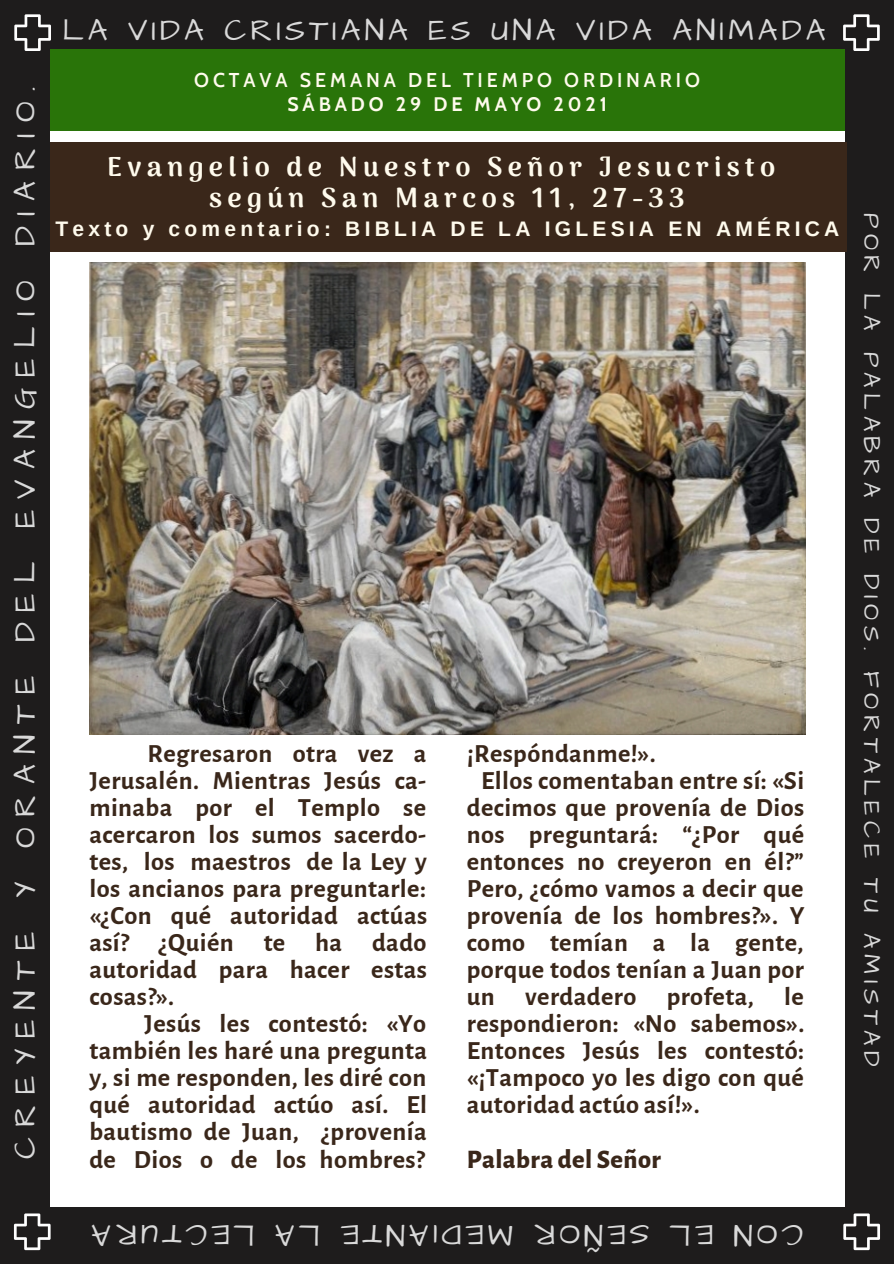
<style>
.page{position:relative;width:894px;height:1264px;background:#fff}
.page>*{position:absolute;margin:0;border:0;box-sizing:border-box;transform-origin:0 0}
.t1{font:30.9px "Architects Daughter";letter-spacing:.13em;color:#d9d9d9}
.t2{font:30.9px "Architects Daughter";letter-spacing:.345em;color:#d9d9d9}
.t3{font:900 27.15px "Arima Madurai";letter-spacing:.2em;color:#fffbed}
.t4{font:700 26.25px/27px "Alegreya Sans";letter-spacing:.015em;color:#3a271a;text-align:justify}
.t5{font:800 26.25px "Alegreya Sans";letter-spacing:.015em;color:#3a271a}
.t6{font:24px "Architects Daughter";letter-spacing:.23em;color:#d9d9d9}
.t7{font:700 21px "Arimo";letter-spacing:.2em;color:#fffbed}
.t8{font:600 19.5px "Cabin";letter-spacing:.2em;color:#fffbed}
.t9{font:700 19.5px "Cabin";letter-spacing:.2em;color:#fffbed}
</style>
<div class="page">
<div style="left:0;top:0;width:893px;height:1263px;background:#1e1c1c"></div>
<div style="left:51px;top:65px;width:794px;height:1141px;background:#fff"></div>
<div style="left:51px;top:50px;width:793px;height:81px;background:#297409"></div>
<svg style="left:842px;top:14px;width:37px;height:37px"></svg>
<svg style="left:843px;top:1213px;width:36px;height:37px"></svg>
<svg style="left:14px;top:1213px;width:37px;height:37px"></svg>
<svg style="left:14px;top:14px;width:37px;height:37px"></svg>
<div style="left:51px;top:142px;width:795px;height:110px;background:#3a271a"></div>
<img style="left:89px;top:262px;width:715px;height:472px">
<p class="t2" style="left:4px;top:1159px;width:1074px;rotate:-90deg">CREYENTE Y ORANTE DEL EVANGELIO DIARIO.</p>
<p class="t1" style="left:62px;top:10px;width:764px">LA VIDA CRISTIANA ES UNA VIDA ANIMADA</p>
<p class="t8" style="left:194px;top:68px;width:507px">OCTAVA SEMANA DEL TIEMPO ORDINARIO</p>
<p class="t9" style="left:287px;top:92px;width:321px">SÁBADO 29 DE MAYO 2021</p>
<p class="t3" style="left:107px;top:150px;width:669px">Evangelio de Nuestro Señor Jesucristo</p>
<p class="t3" style="left:209px;top:182px;width:477px">según San Marcos 11, 27-33</p>
<p class="t7" style="left:55px;top:216px;width:785px">Texto y comentario: BIBLIA DE LA IGLESIA EN AMÉRICA</p>
<p class="t6" style="left:887px;top:213px;width:855px;rotate:90deg">POR LA PALABRA DE DIOS. FORTALECE TU AMISTAD</p>
<p class="t4" style="left:466px;top:740px;width:191px">¡Respóndanme!».</p>
<p class="t4" style="left:466px;top:767px;width:339px;text-indent:14px">Ellos comentaban entre sí: «Si decimos que provenía de Dios nos preguntará: “¿Por qué entonces no creyeron en él?” Pero, ¿cómo vamos a decir que provenía de los hombres?». Y como temían a la gente, porque todos tenían a Juan por un verdadero profeta, le respondieron: «No sabemos».<br>Entonces Jesús les contestó: «¡Tampoco yo les digo con qué autoridad actúo así!».</p>
<p class="t5" style="left:466px;top:1146px;width:195px">Palabra del Señor</p>
<p class="t4" style="left:89px;top:740px;width:339px;text-indent:58px">Regresaron otra vez a Jerusalén. Mientras Jesús ca&shy;minaba por el Templo se acercaron los sumos sacerdo&shy;tes, los maestros de la Ley y los ancianos para preguntarle: «¿Con qué autoridad actúas así? ¿Quién te ha dado autoridad para hacer estas cosas?».</p>
<p class="t4" style="left:89px;top:1010px;width:339px;text-indent:55px">Jesús les contestó: «Yo también les haré una pregunta y, si me responden, les diré con qué autoridad actúo así. El bautismo de Juan, ¿provenía de Dios o de los hombres?</p>
<p class="t1" style="left:255px;top:1255px;width:165px;rotate:-180deg">LECTURA</p>
<p class="t1" style="left:320px;top:1255px;width:47px;rotate:-180deg">LA</p>
<p class="t1" style="left:513px;top:1255px;width:174px;rotate:-180deg">MED AI NTE</p>
<p class="t1" style="left:649px;top:1255px;width:117px;rotate:-180deg">SEÑOR</p>
<p class="t1" style="left:713px;top:1255px;width:45px;rotate:-180deg">EL</p>
<p class="t1" style="left:802px;top:1255px;width:71px;rotate:-180deg">CON</p>
</div>
